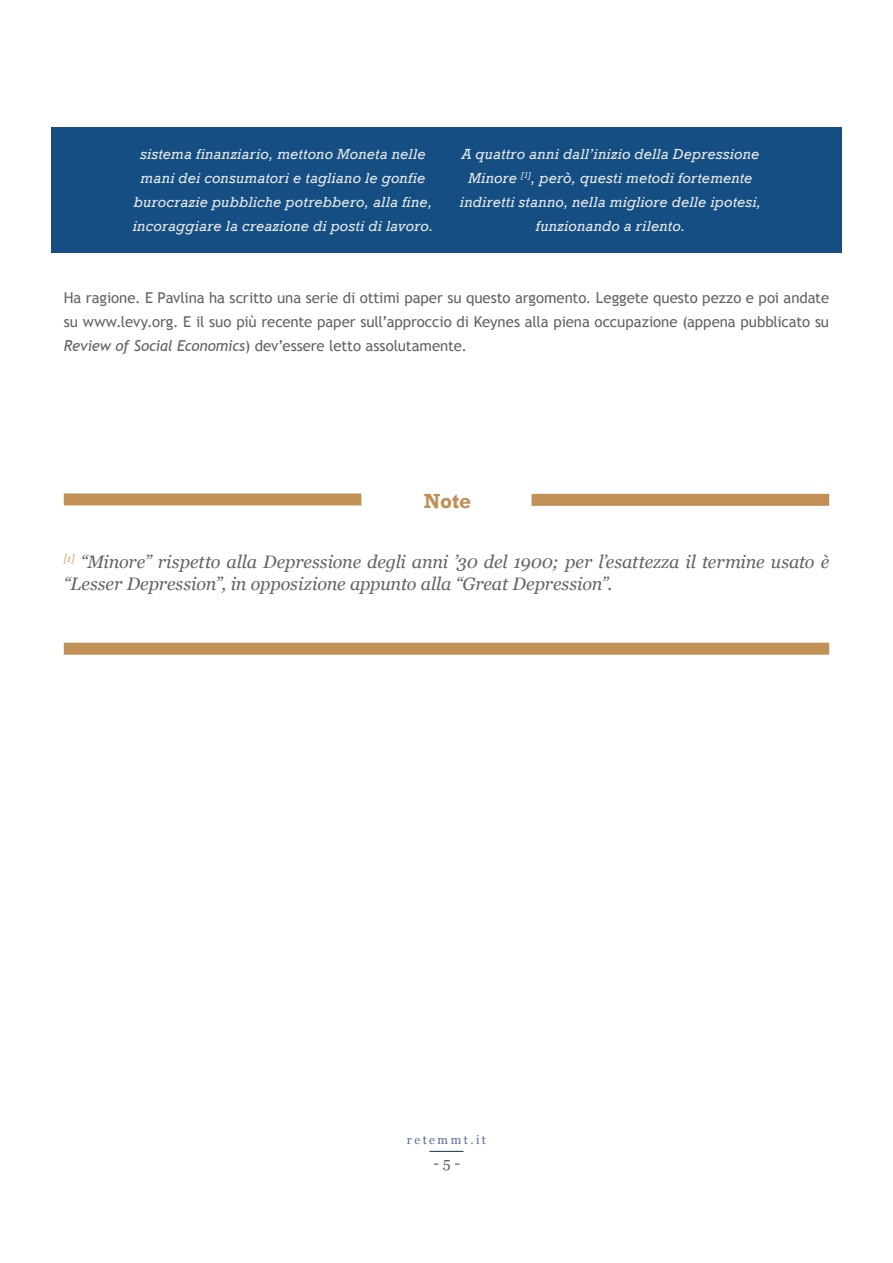
<style>
.page{position:relative;width:893px;height:1263px;background:#fff}
.page>*{position:absolute;margin:0;border:0;box-sizing:border-box;transform-origin:0 0}
.t1{font:700 21px "Rockwell";color:#c09056}
.t2{font:italic 18px/22.5px "Georgia";letter-spacing:-.005em;color:#636366}
.t3{font:italic 15px/24px "Rockwell";letter-spacing:.015em;color:#e6e7e9;text-align:center}
.t4{font:15px/24px "Trebuchet MS";letter-spacing:-.005em;color:#636366;text-align:justify}
.t5{font:15px "Georgia";color:#636366}
.t6{font:12px "Georgia";letter-spacing:.205em;color:#576b98}
.s1{font-style:italic}
</style>
<div class="page">
<hr style="left:429px;top:1151px;width:34px;height:1px;background:#133446">
<div style="left:51px;top:127px;width:791px;height:125px;background:#144e82"></div>
<div style="left:64px;top:493px;width:297px;height:12px;background:#c09056"></div>
<div style="left:531px;top:494px;width:298px;height:12px;background:#c09056"></div>
<div style="left:64px;top:643px;width:765px;height:12px;background:#c09056"></div>
<p class="t3" style="left:133px;top:142px;width:302px">sistema finanziario, mettono Moneta nelle mani dei consumatori e tagliano le gonfie burocrazie pubbliche potrebbero, alla fine, incoraggiare la creazione di posti di lavoro.</p>
<p class="t3" style="left:460px;top:142px;width:303px">A quattro anni dall’inizio della Depressione Minore <sup>[1]</sup>, però, questi metodi fortemente indiretti stanno, nella migliore delle ipotesi, funzionando a rilento.</p>
<p class="t4" style="left:64px;top:286px;width:767px">Ha ragione. E Pavlina ha scritto una serie di ottimi paper su questo argomento. Leggete questo pezzo e poi andate su www.levy.org. E il suo più recente paper sull’approccio di Keynes alla piena occupazione (appena pubblicato su <span class="s1">Review of Social Economics</span>) dev’essere letto assolutamente.</p>
<p class="t1" style="left:424px;top:488px;width:49px">Note</p>
<p class="t2" style="left:64px;top:549px;width:767px"><sup>[1]</sup> “Minore” rispetto alla Depressione degli anni ’30 del 1900; per l’esattezza il termine usato è “Lesser Depression”, in opposizione appunto alla “Great Depression”.</p>
<p class="t6" style="left:407px;top:1131px;width:81px">retemmt.it</p>
<p class="t5" style="left:434px;top:1152px;width:28px">- 5 -</p>
</div>
